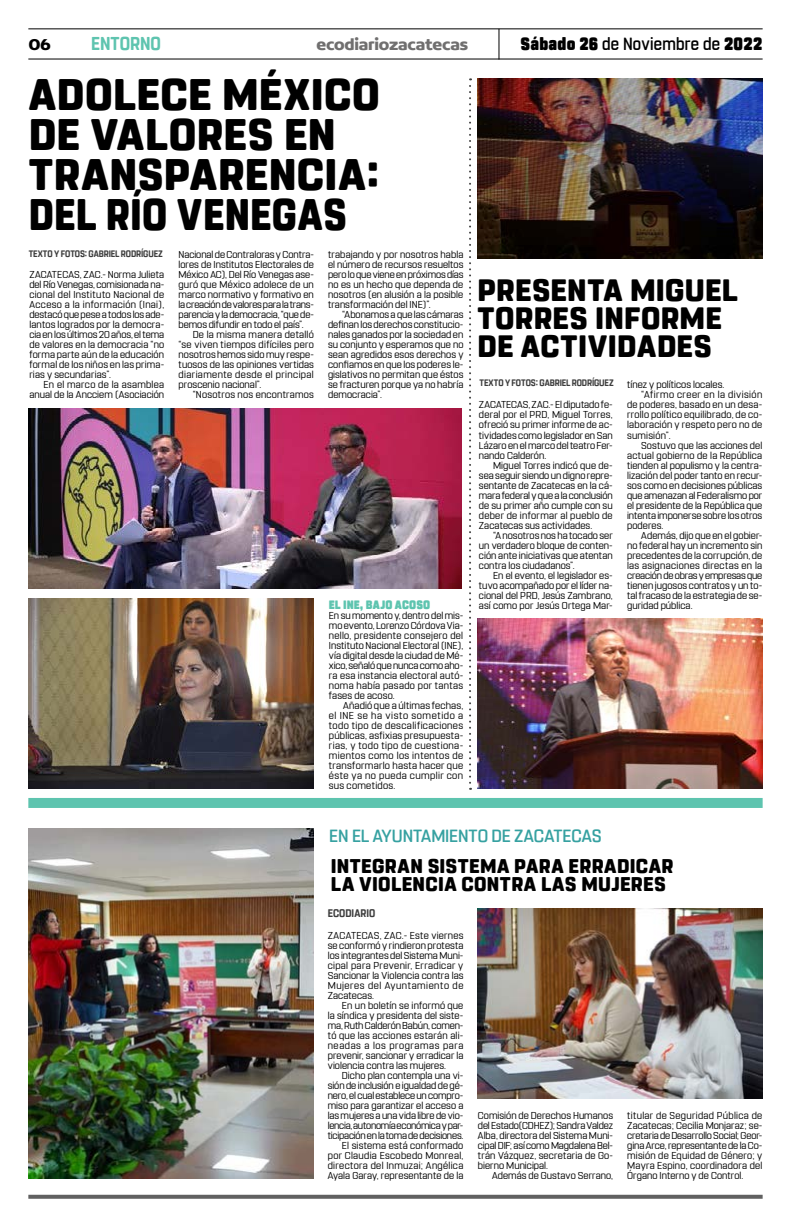
<style>
.page{position:relative;width:791px;height:1225px;background:#fff}
.page>*{position:absolute;margin:0;border:0;box-sizing:border-box;transform-origin:0 0}
.t1{font:800 44px/40px "Rohn Rounded";letter-spacing:.01em;color:#000}
.t2{font:800 30.8px/28px "Rohn Rounded";letter-spacing:.01em;color:#000}
.t3{font:800 19.8px/18px "Rohn Rounded";letter-spacing:.02em;color:#000}
.t4{font:700 18.6px "Rohn Rounded";letter-spacing:-.005em;color:#5ec4af;scale:.91 1}
.t5{font:500 17.6px "Rohn Rounded";color:#36a1a1}
.t6{font:500 17.6px "Rohn Rounded";letter-spacing:.015em;color:#000;scale:.91 1}
.t7{font:700 16.9px "Concord";letter-spacing:-.01em;color:#706f6f}
.t8{font:700 16.9px "Concord";color:#000}
.t9{font:900 12.1px "Rohn Rounded";letter-spacing:.01em;color:#5ec4af;scale:.91 1}
.t10{font:700 11px "Rohn Rounded";letter-spacing:.005em;color:#3d3d3d;scale:.91 1}
.t11{font:10px/10px "Rohn Rounded";letter-spacing:.01em;color:#000;text-align:justify}
.t12{font:10px "Rohn Rounded";letter-spacing:.03em;color:#000}
.t13{font:10px "Rohn Rounded";letter-spacing:-.015em;color:#000}
.t14{font:10px "Rohn Rounded";letter-spacing:.04em;color:#000}
.t15{font:700 9.4px "Rohn Rounded";letter-spacing:-.005em;color:#3d3d3d;scale:.91 1}
.s1{font-weight:900}
</style>
<div class="page">
<svg style="left:28px;top:1194px;width:735px;height:4px;background:#7f7f7f"></svg>
<hr style="left:28px;top:28px;width:735px;height:1px;background:#000">
<hr style="left:28px;top:59px;width:735px;height:1px;background:#000">
<hr style="left:498px;top:29px;width:1px;height:31px;background:#000">
<div style="left:28px;top:798px;width:735px;height:10px;background:#5ec4af"></div>
<svg style="left:469px;top:78px;width:2px;height:712px"></svg>
<img style="left:478px;top:908px;width:284px;height:190px">
<img style="left:28px;top:828px;width:286px;height:350px">
<img style="left:29px;top:408px;width:433px;height:180px">
<img style="left:29px;top:598px;width:285px;height:190px">
<img style="left:478px;top:618px;width:284px;height:170px">
<img style="left:478px;top:78px;width:284px;height:180px">
<h3 class="t8" style="left:28px;top:34px;width:24px">06</h3>
<h3 class="t4" style="left:91px;top:32px;width:78px">ENTORNO</h3>
<h3 class="t7" style="left:316px;top:34px;width:153px">ecodiariozacatecas</h3>
<h3 class="t6" style="left:520px;top:33px;width:267px"><span class="s1">Sábado 26</span> de Noviembre de <span class="s1">2022</span></h3>
<h1 class="t1" style="left:29px;top:75px;width:353px">ADOLECE MÉXICO<br>DE VALORES EN<br>TRANSPARENCIA:<br>DEL RÍO VENEGAS</h1>
<p class="t15" style="left:29px;top:248px;width:149px">TEXTO Y FOTOS: GABRIEL RODRÍGUEZ</p>
<p class="t11" style="left:179px;top:250px;width:137px">Nacional de Contraloras y Contra&shy;lores de Institutos Electorales de México AC), Del Río Venegas ase&shy;guró que México adolece de un marco normativo y formativo en la creación de valores para la trans&shy;parencia y la democracia, “que de&shy;bemos difundir en todo el país”.</p>
<p class="t11" style="left:179px;top:330px;width:137px;text-indent:14px">De la misma manera detalló “se viven tiempos difíciles pero nosotros hemos sido muy respe&shy;tuosos de las opiniones vertidas diariamente desde el principal proscenio nacional”.</p>
<p class="t11" style="left:193px;top:390px;width:123px">“Nosotros nos encontramos</p>
<p class="t11" style="left:29px;top:270px;width:136px">ZACATECAS, ZAC.- Norma Julieta del Río Venegas, comisionada na&shy;cional del Instituto Nacional de Acceso a la información (Inai), destacó que pese a todos los ade&shy;lantos logrados por la democra&shy;cia en los últimos 20 años, el tema de valores en la democracia “no forma parte aún de la educación formal de los niños en las prima&shy;rias y secundarias”.</p>
<p class="t11" style="left:29px;top:380px;width:136px;text-align:right">En el marco de la asamblea anual de la Ancciem (Asociación</p>
<p class="t11" style="left:328px;top:250px;width:137px">trabajando y por nosotros habla el número de recursos resueltos pero lo que viene en próximos días no es un hecho que dependa de nosotros (en alusión a la posible transformación del INE)”.</p>
<p class="t11" style="left:328px;top:310px;width:137px;text-indent:14px">“Abonamos a que las cámaras definan los derechos constitucio&shy;nales ganados por la sociedad en su conjunto y esperamos que no sean agredidos esos derechos y confiamos en que los poderes le&shy;gislativos no permitan que éstos se fracturen porque ya no habría democracia”.</p>
<p class="t9" style="left:329px;top:597px;width:113px">EL INE, BAJO ACOSO</p>
<p class="t11" style="left:329px;top:610px;width:136px">En su momento y, dentro del mis&shy;mo evento, Lorenzo Córdova Via&shy;nello, presidente consejero del Instituto Nacional Electoral (INE), vía digital desde la ciudad de Mé&shy;xico, señaló que nunca como aho&shy;ra esa instancia electoral autó&shy;noma había pasado por tantas fases de acoso.</p>
<p class="t11" style="left:329px;top:700px;width:136px;text-indent:14px">Añadió que a últimas fechas, el INE se ha visto sometido a todo tipo de descalificaciones públicas, asfixias presupuesta&shy;rias, y todo tipo de cuestiona&shy;mientos como los intentos de transformarlo hasta hacer que éste ya no pueda cumplir con sus cometidos.</p>
<h2 class="t2" style="left:477px;top:276px;width:262px">PRESENTA MIGUEL<br>TORRES INFORME<br>DE ACTIVIDADES</h2>
<p class="t15" style="left:480px;top:377px;width:149px">TEXTO Y FOTOS: GABRIEL RODRÍGUEZ</p>
<p class="t11" style="left:479px;top:400px;width:135px">ZACATECAS, ZAC.- El diputado fe&shy;deral por el PRD, Miguel Torres, ofreció su primer informe de ac&shy;tividades como legislador en San Lázaro en el marco del teatro Fer&shy;nando Calderón.</p>
<p class="t11" style="left:479px;top:460px;width:135px;text-indent:14px">Miguel Torres indicó que de&shy;sea seguir siendo un digno repre&shy;sentante de Zacatecas en la cá&shy;mara federal y que a la conclusión de su primer año cumple con su deber de informar al pueblo de Zacatecas sus actividades.</p>
<p class="t11" style="left:479px;top:530px;width:135px;text-indent:14px">“A nosotros nos ha tocado ser un verdadero bloque de conten&shy;ción ante iniciativas que atentan contra los ciudadanos”.</p>
<p class="t11" style="left:479px;top:570px;width:135px;text-indent:14px">En el evento, el legislador es&shy;tuvo acompañado por el líder na&shy;cional del PRD, Jesús Zambrano, así como por Jesús Ortega Mar-</p>
<p class="t11" style="left:627px;top:380px;width:99px">tínez y políticos locales.</p>
<p class="t14" style="left:641px;top:389px;width:123px">“Afirmo creer en la división</p>
<p class="t11" style="left:627px;top:400px;width:137px">de poderes, basado en un desa-</p>
<p class="t11" style="left:627px;top:410px;width:137px">rrollo político equilibrado, de co-</p>
<p class="t11" style="left:627px;top:420px;width:137px">laboración y respeto pero no de</p>
<p class="t11" style="left:627px;top:430px;width:45px">sumisión”.</p>
<p class="t11" style="left:641px;top:440px;width:122px">Sostuvo que las acciones del</p>
<p class="t11" style="left:627px;top:450px;width:137px">actual gobierno de la República</p>
<p class="t11" style="left:627px;top:460px;width:137px">tienden al populismo y la centra-</p>
<p class="t11" style="left:627px;top:470px;width:137px">lización del poder tanto en recur-</p>
<p class="t11" style="left:627px;top:480px;width:137px">sos como en decisiones públicas</p>
<p class="t11" style="left:627px;top:490px;width:137px">que amenazan al Federalismo por</p>
<p class="t11" style="left:627px;top:500px;width:137px">el presidente de la República que</p>
<p class="t11" style="left:627px;top:510px;width:137px">intenta imponerse sobre los otros</p>
<p class="t11" style="left:627px;top:520px;width:38px">poderes.</p>
<p class="t11" style="left:641px;top:530px;width:122px">Además, dijo que en el gobier-</p>
<p class="t11" style="left:627px;top:540px;width:137px">no federal hay un incremento sin</p>
<p class="t11" style="left:627px;top:550px;width:137px">precedentes de la corrupción, de</p>
<p class="t12" style="left:627px;top:559px;width:137px">las asignaciones directas en la</p>
<p class="t13" style="left:627px;top:569px;width:137px">creación de obras y empresas que</p>
<p class="t11" style="left:627px;top:580px;width:137px">tienen jugosos contratos y un to-</p>
<p class="t11" style="left:627px;top:590px;width:137px">tal fracaso de la estrategia de se-</p>
<p class="t11" style="left:627px;top:600px;width:67px">guridad pública.</p>
<h3 class="t5" style="left:329px;top:825px;width:274px">EN EL AYUNTAMIENTO DE ZACATECAS</h3>
<h3 class="t3" style="left:331px;top:857px;width:344px">INTEGRAN SISTEMA PARA ERRADICAR<br>LA VIOLENCIA CONTRA LAS MUJERES</h3>
<p class="t10" style="left:328px;top:906px;width:54px">ECODIARIO</p>
<p class="t11" style="left:328px;top:930px;width:137px">ZACATECAS, ZAC.- Este viernes se conformó y rindieron protesta los integrantes del Sistema Muni&shy;cipal para Prevenir, Erradicar y Sancionar la Violencia contra las Mujeres del Ayuntamiento de Zacatecas.</p>
<p class="t11" style="left:328px;top:1000px;width:137px;text-indent:14px">En un boletín se informó que la síndica y presidenta del siste&shy;ma, Ruth Calderón Babún, comen&shy;tó que las acciones estarán ali&shy;neadas a los programas para prevenir, sancionar y erradicar la violencia contra las mujeres.</p>
<p class="t11" style="left:328px;top:1070px;width:137px;text-align:right">Dicho plan contempla una vi&shy;sión de inclusión e igualdad de gé&shy;nero, el cual establece un compro&shy;miso para garantizar el acceso a las mujeres a una vida libre de vio&shy;lencia, autonomía económica y par&shy;ticipación en la toma de decisiones.<br>El sistema está conformado por Claudia Escobedo Monreal, directora del Inmuzai; Angélica<br>Ayala Garay, representante de la</p>
<p class="t11" style="left:478px;top:1110px;width:137px">Comisión de Derechos Humanos del Estado(CDHEZ); Sandra Valdez Alba, directora del Sistema Muni&shy;cipal DIF; así como Magdalena Bel&shy;trán Vázquez, secretaria de Go&shy;bierno Municipal.</p>
<p class="t11" style="left:492px;top:1170px;width:122px">Además de Gustavo Serrano,</p>
<p class="t11" style="left:627px;top:1110px;width:137px">titular de Seguridad Pública de Zacatecas; Cecilia Monjaraz; se&shy;cretaria de Desarrollo Social; Geor&shy;gina Arce, representante de la Co&shy;misión de Equidad de Género; y Mayra Espino, coordinadora del Órgano Interno y de Control.</p>
</div>
